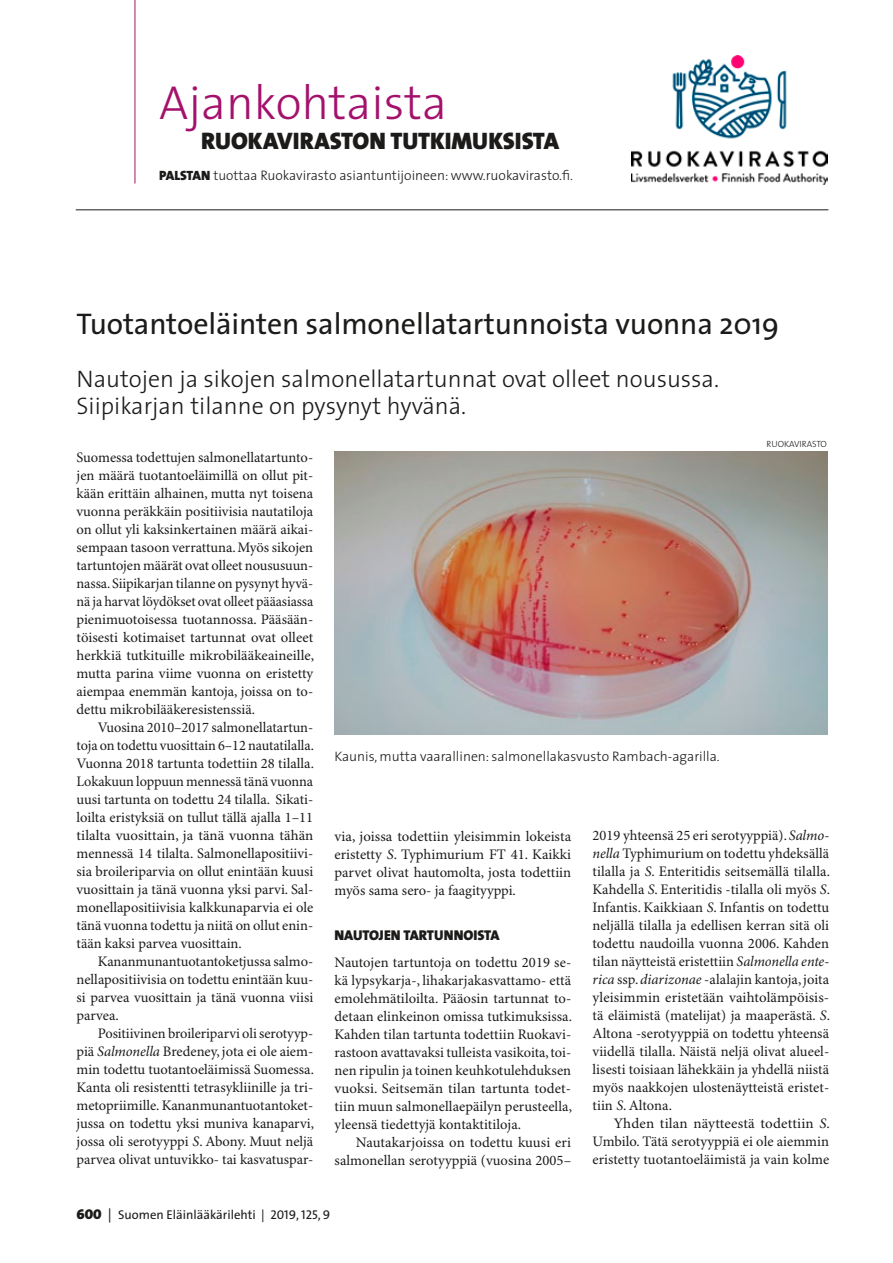
<style>
.page{position:relative;width:893px;height:1263px;background:#fff}
.page>*{position:absolute;margin:0;border:0;box-sizing:border-box;transform-origin:0 0}
.t1{font:300 48px "The Sans";color:#a4116c}
.t2{font:30px "The Sans";letter-spacing:-.005em;color:#1c1b1a}
.t3{font:300 24px/27px "The Sans";color:#1c1b1a}
.t4{font:900 24px "The Sans";color:#1c1b1a}
.t5{font:14.55px/18px "Minion Pro";color:#1c1b1a;text-align:justify}
.t6{font:900 14.25px "The Sans";color:#1c1b1a}
.t7{font:300 13.8px "The Sans";color:#1c1b1a}
.t8{font:12.75px "The Sans";color:#1c1b1a}
.t9{font:300 9px "The Sans";letter-spacing:-.005em;color:#1c1b1a}
.s1{font-weight:900;font-size:13.5px}
.s2{font-size:13.5px}
.s3{font-style:italic}
.s4{font-family:"The Sans Black Caps";font-size:14.25px}
.s5{font-size:14.25px}
.s6{font-family:"The Sans Caps"}
</style>
<div class="page">
<hr style="left:76px;top:210px;width:752px;height:1px;background:#1c1b1a">
<hr style="left:135px;top:0;width:1px;height:184px;background:#a4116c">
<img style="left:632px;top:55px;width:195px;height:129px">
<img style="left:334px;top:452px;width:493px;height:282px">
<h1 class="t1" style="left:159px;top:64px;width:289px">Ajankohtaista</h1>
<h3 class="t4" style="left:201px;top:121px;width:359px">RUOKAVIRASTON TUTKIMUKSISTA</h3>
<p class="t7" style="left:159px;top:164px;width:415px"><span class="s1">PALSTAN</span> <span class="s2">tuottaa</span> Ruokavirasto asiantuntijoineen: www.ruokavirasto.fi<span class="s2">.</span></p>
<h2 class="t2" style="left:77px;top:299px;width:704px">Tuotantoeläinten salmonellatartunnoista vuonna 2019</h2>
<h3 class="t3" style="left:77px;top:364px;width:644px">Nautojen ja sikojen salmonellatartunnat ovat olleet nousussa.<br>Siipikarjan tilanne on pysynyt hyvänä.</h3>
<p class="t5" style="left:77px;top:449px;width:239px">Suomessa todettujen salmonellatartunto&shy;jen määrä tuotantoeläimillä on ollut pit&shy;kään erittäin alhainen, mutta nyt toisena vuonna peräkkäin positiivisia nautatiloja on ollut yli kaksinkertainen määrä aikai&shy;sempaan tasoon verrattuna. Myös sikojen tartuntojen määrät ovat olleet noususuun&shy;nassa. Siipikarjan tilanne on pysynyt hyvä&shy;nä ja harvat löydökset ovat olleet pääasiassa pienimuotoisessa tuotannossa. Pääsään&shy;töisesti kotimaiset tartunnat ovat olleet herkkiä tutkituille mikrobilääkeaineille, mutta parina viime vuonna on eristetty aiempaa enemmän kantoja, joissa on to&shy;dettu mikrobilääkeresistenssiä.</p>
<p class="t5" style="left:77px;top:719px;width:239px;text-indent:21px">Vuosina 2010–2017 salmonellatartun&shy;toja on todettu vuosittain 6–12 nautatilalla.<br>Vuonna 2018 tartunta todettiin 28 tilalla.<br>Lokakuun loppuun mennessä tänä vuonna uusi tartunta on todettu 24 tilalla. Sikati&shy;loilta eristyksiä on tullut tällä ajalla 1–11 tilalta vuosittain, ja tänä vuonna tähän mennessä 14 tilalta. Salmonellapositiivi&shy;sia broileriparvia on ollut enintään kuusi vuosittain ja tänä vuonna yksi parvi. Sal&shy;monellapositiivisia kalkkunaparvia ei ole tänä vuonna todettu ja niitä on ollut enin&shy;tään kaksi parvea vuosittain.</p>
<p class="t5" style="left:77px;top:953px;width:238px;text-indent:21px">Kananmunantuotantoketjussa salmo&shy;nellapositiivisia on todettu enintään kuu&shy;si parvea vuosittain ja tänä vuonna viisi parvea.</p>
<p class="t5" style="left:77px;top:1025px;width:239px;text-indent:21px">Positiivinen broileriparvi oli serotyyp&shy;piä <span class="s3">Salmonella</span> Bredeney, jota ei ole aiem&shy;min todettu tuotantoeläimissä Suomessa.<br>Kanta oli resistentti tetrasykliinille ja tri&shy;metopriimille. Kananmunantuotantoket&shy;jussa on todettu yksi muniva kanaparvi, jossa oli serotyyppi <span class="s3">S</span>. Abony. Muut neljä parvea olivat untuvikko- tai kasvatuspar-</p>
<p class="t9" style="left:766px;top:436px;width:62px">RUOKAVIRASTO</p>
<p class="t7" style="left:334px;top:744px;width:387px">Kaunis, mutta vaarallinen: salmonellakasvusto Rambach-agarilla.</p>
<p class="t5" style="left:592px;top:827px;width:239px">2019 yhteensä 25 eri serotyyppiä). <span class="s3">Salmo&shy;nella</span> Typhimurium on todettu yhdeksällä tilalla ja <span class="s3">S</span>. Enteritidis seitsemällä tilalla.<br>Kahdella <span class="s3">S</span>. Enteritidis -tilalla oli myös <span class="s3">S</span>.<br>Infantis. Kaikkiaan <span class="s3">S</span>. Infantis on todettu neljällä tilalla ja edellisen kerran sitä oli todettu naudoilla vuonna 2006. Kahden tilan näytteistä eristettiin <span class="s3">Salmonella ente&shy;rica</span> ssp. <span class="s3">diarizonae</span> -alalajin kantoja, joita yleisimmin eristetään vaihtolämpöisis&shy;tä eläimistä (matelijat) ja maaperästä. <span class="s3">S</span>.<br>Altona -serotyyppiä on todettu yhteensä viidellä tilalla. Näistä neljä olivat alueel&shy;lisesti toisiaan lähekkäin ja yhdellä niistä myös naakkojen ulostenäytteistä eristet&shy;tiin <span class="s3">S</span>. Altona.</p>
<p class="t5" style="left:592px;top:1115px;width:239px;text-indent:21px">Yhden tilan näytteestä todettiin <span class="s3">S</span>.<br>Umbilo. Tätä serotyyppiä ei ole aiemmin eristetty tuotantoeläimistä ja vain kolme</p>
<p class="t5" style="left:334px;top:828px;width:238px">via, joissa todettiin yleisimmin lokeista eristetty <span class="s3">S</span>. Typhimurium FT 41. Kaikki parvet olivat hautomolta, josta todettiin myös sama sero- ja faagityyppi.</p>
<p class="t6" style="left:334px;top:923px;width:167px">NAUTOJEN TARTUNNOISTA</p>
<p class="t5" style="left:334px;top:954px;width:239px">Nautojen tartuntoja on todettu 2019 se&shy;kä lypsykarja-, lihakarjakasvattamo- että emolehmätiloilta. Pääosin tartunnat to&shy;detaan elinkeinon omissa tutkimuksissa.<br>Kahden tilan tartunta todettiin Ruokavi&shy;rastoon avattavaksi tulleista vasikoita, toi&shy;nen ripulin ja toinen keuhkotulehduksen vuoksi. Seitsemän tilan tartunta todet&shy;tiin muun salmonellaepäilyn perusteella, yleensä tiedettyjä kontaktitiloja.</p>
<p class="t5" style="left:334px;top:1134px;width:238px;text-align:right">Nautakarjoissa on todettu kuusi eri salmonellan serotyyppiä (vuosina 2005–</p>
<p class="t8" style="left:77px;top:1204px;width:255px"><span class="s4">600</span> <span class="s5">|</span> Suomen Eläinlääkärilehti | <span class="s6">2019, 125, 9</span></p>
</div>
